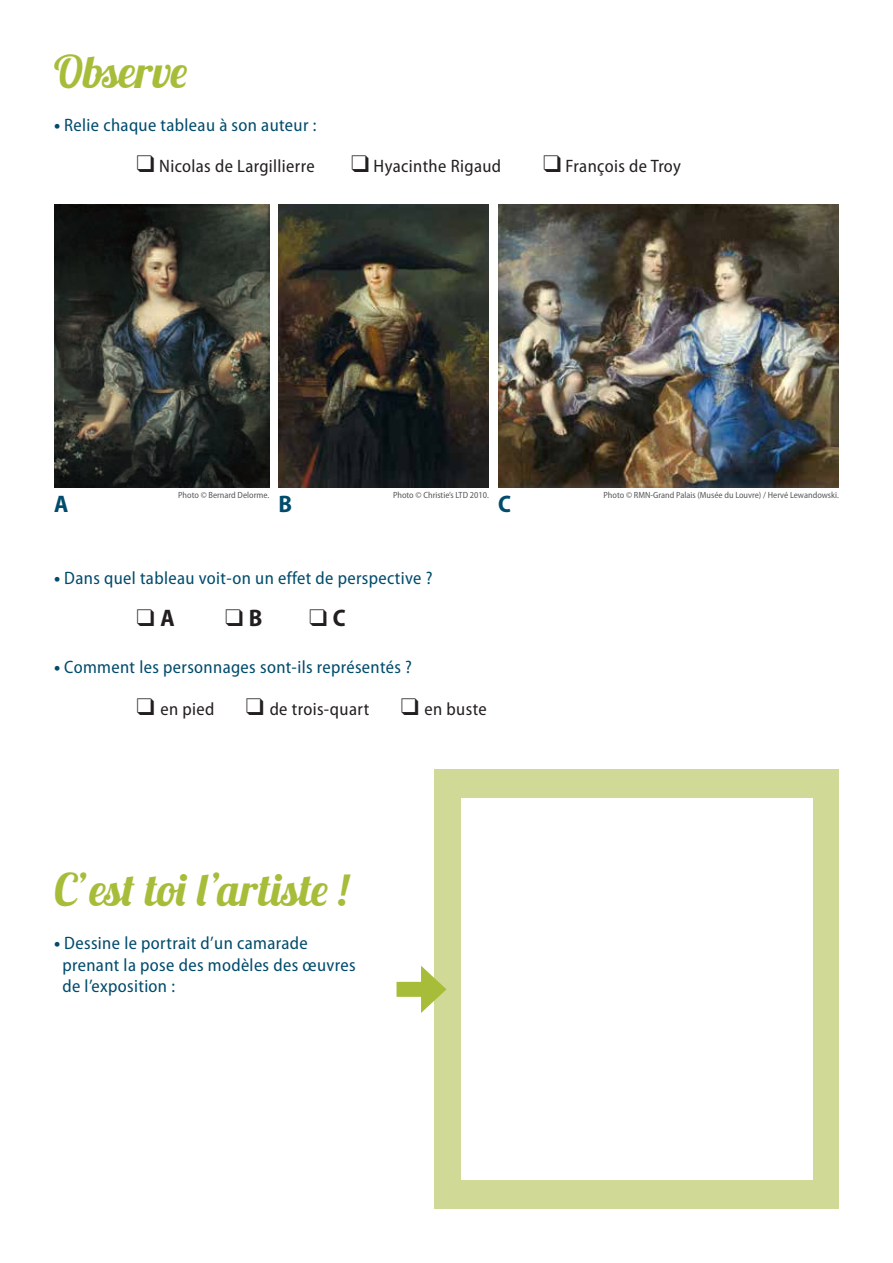
<style>
.page{position:relative;width:893px;height:1263px;background:#fff}
.page>*{position:absolute;margin:0;border:0;box-sizing:border-box;transform-origin:0 0}
.t1{font:45px "Lobster 1.3";color:#a7bd39}
.t2{font:700 semi-condensed 24px "Myriad Pro";color:#231f20}
.t3{font:700 semi-condensed 24px "Myriad Pro";color:#014b6c}
.t4{font:semi-condensed 18px/21.6px "Myriad Pro";letter-spacing:.02em;color:#014b6c}
.t5{font:semi-condensed 18px "Myriad Pro";letter-spacing:.02em;color:#231f20}
.t6{font:semi-condensed 9px "Myriad Pro";color:#57585a}
.s1{font-weight:900}
</style>
<div class="page">
<img style="left:498px;top:204px;width:341px;height:283px">
<img style="left:278px;top:204px;width:211px;height:283px">
<img style="left:54px;top:204px;width:215px;height:283px">
<div style="left:435px;top:770px;width:404px;height:439px;background:#d0da96"></div>
<div style="left:461px;top:798px;width:351px;height:382px;background:#fff"></div>
<div style="left:396px;top:982px;width:35px;height:15px;background:#a7bd39"></div>
<svg style="left:421px;top:966px;width:25px;height:47px"></svg>
<h1 class="t1" style="left:54px;top:43px;width:135px">Observe</h1>
<p class="t4" style="left:54px;top:114px;width:264px"><span class="s1">•</span> Relie chaque tableau à son auteur :</p>
<p class="t5" style="left:136px;top:156px;width:180px">❑ Nicolas de Largillierre</p>
<p class="t5" style="left:351px;top:156px;width:152px">❑ Hyacinthe Rigaud</p>
<p class="t5" style="left:543px;top:156px;width:139px">❑ François de Troy</p>
<p class="t6" style="left:178px;top:490px;width:92px">Photo © Bernard Delorme.</p>
<p class="t6" style="left:393px;top:490px;width:97px">Photo © Christie’s LTD 2010.</p>
<p class="t6" style="left:604px;top:490px;width:237px">Photo © RMN-Grand Palais (Musée du Louvre) / Hervé Lewandowski.</p>
<h2 class="t3" style="left:54px;top:490px;width:16px">A</h2>
<h2 class="t3" style="left:278px;top:490px;width:15px">B</h2>
<h2 class="t3" style="left:498px;top:490px;width:14px">C</h2>
<p class="t4" style="left:54px;top:568px;width:380px"><span class="s1">•</span> Dans quel tableau voit-on un effet de perspective ?</p>
<h2 class="t2" style="left:136px;top:604px;width:40px">❑A</h2>
<h2 class="t2" style="left:225px;top:604px;width:39px">❑B</h2>
<h2 class="t2" style="left:309px;top:604px;width:38px">❑C</h2>
<p class="t4" style="left:54px;top:657px;width:360px"><span class="s1">•</span> Comment les personnages sont-ils représentés ?</p>
<p class="t5" style="left:136px;top:699px;width:79px">❑ en pied</p>
<p class="t5" style="left:246px;top:699px;width:125px">❑ de trois-quart</p>
<p class="t5" style="left:401px;top:699px;width:88px">❑ en buste</p>
<h1 class="t1" style="left:54px;top:861px;width:296px">C’est toi l’artiste !</h1>
<p class="t4" style="left:62px;top:932px;width:295px;text-indent:-8px"><span class="s1">•</span> Dessine le portrait d’un camarade prenant la pose des modèles des œuvres de l’exposition :</p>
</div>
